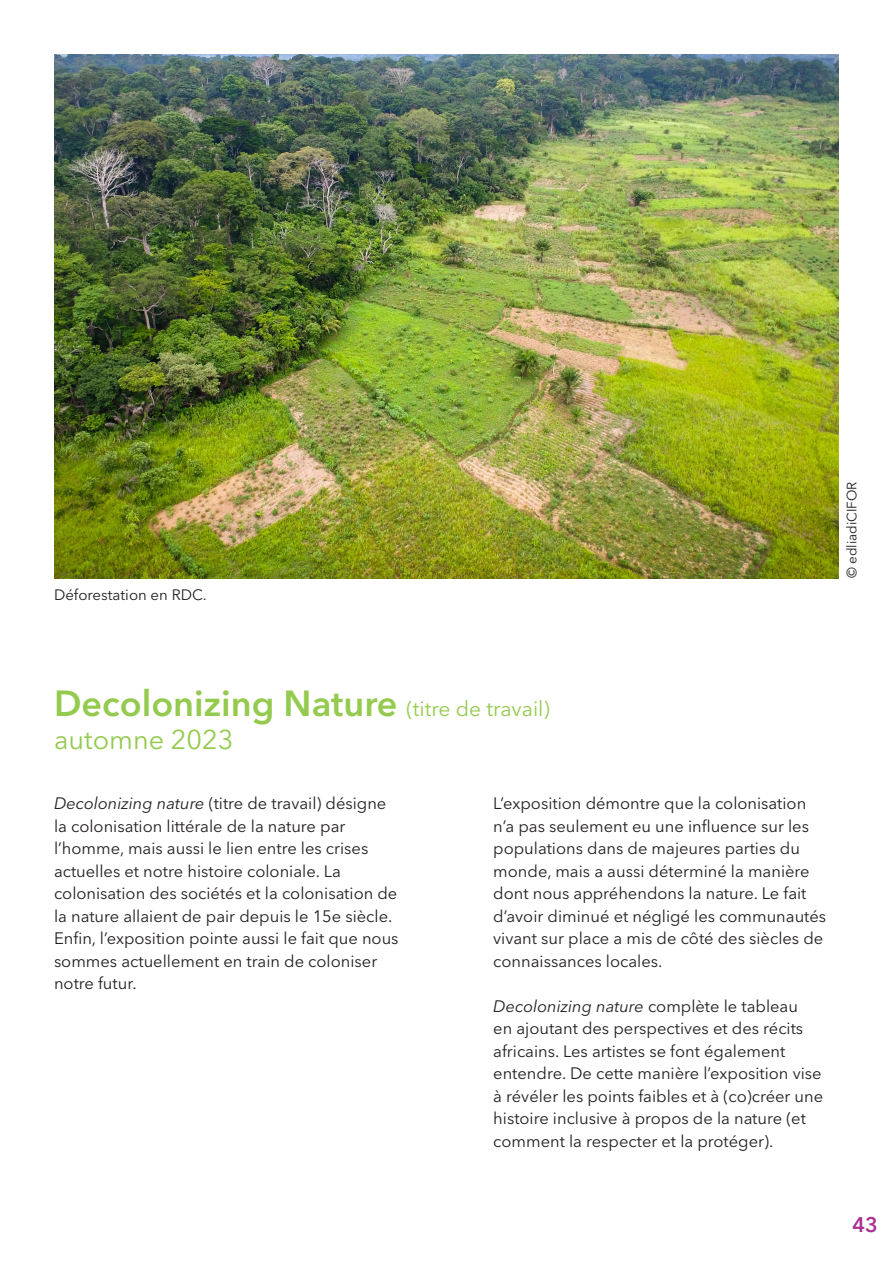
<style>
.page{position:relative;width:893px;height:1263px;background:#fff}
.page>*{position:absolute;margin:0;border:0;box-sizing:border-box;transform-origin:0 0}
.objecten_titels{font:600 36px "Avenir Next LT Pro";color:#94ca4e}
.objecten_titels-2{font:27px "Avenir Next LT Pro";color:#94ca4e}
.t1{font:600 21px "Avenir Next LT Pro";color:#ab2e92}
.tekst{font:16.5px/22.5px "Avenir Next LT Pro";color:#231f20}
.tekst-2{font:15px "Avenir Next LT Pro";color:#231f20}
.tekst-3{font:13.5px "Avenir Next LT Pro";color:#231f20}
.s1{font-weight:400;font-size:21px}
.s2{font-style:italic}
</style>
<div class="page">
<img style="left:54px;top:54px;width:785px;height:524px">
<p class="tekst-2" style="left:54px;top:586px;width:154px">Déforestation en RDC.</p>
<p class="tekst-3" style="left:844px;top:578px;width:98px;rotate:-90deg">© edliadiCIFOR</p>
<p class="objecten_titels" style="left:54px;top:682px;width:497px">Decolonizing Nature <span class="s1">(titre de travail)</span></p>
<p class="objecten_titels-2" style="left:54px;top:723px;width:181px">automne 2023</p>
<p class="tekst" style="left:54px;top:792px;width:346px"><span class="s2">Decolonizing nature</span> (titre de travail) désigne la colonisation littérale de la nature par l’homme, mais aussi le lien entre les crises actuelles et notre histoire coloniale. La colonisation des sociétés et la colonisation de la nature allaient de pair depuis le 15e siècle.<br>Enfin, l’exposition pointe aussi le fait que nous sommes actuellement en train de coloniser notre futur.</p>
<p class="tekst" style="left:493px;top:792px;width:334px">L’exposition démontre que la colonisation n’a pas seulement eu une influence sur les populations dans de majeures parties du monde, mais a aussi déterminé la manière dont nous appréhendons la nature. Le fait d’avoir diminué et négligé les communautés vivant sur place a mis de côté des siècles de connaissances locales.</p>
<p class="tekst" style="left:493px;top:995px;width:331px"><span class="s2">Decolonizing nature</span> complète le tableau<br>en ajoutant des perspectives et des récits africains. Les artistes se font également entendre. De cette manière l’exposition vise à révéler les points faibles et à (co)créer une histoire inclusive à propos de la nature (et comment la respecter et la protéger).</p>
<p class="t1" style="left:852px;top:1212px;width:27px">43</p>
</div>
